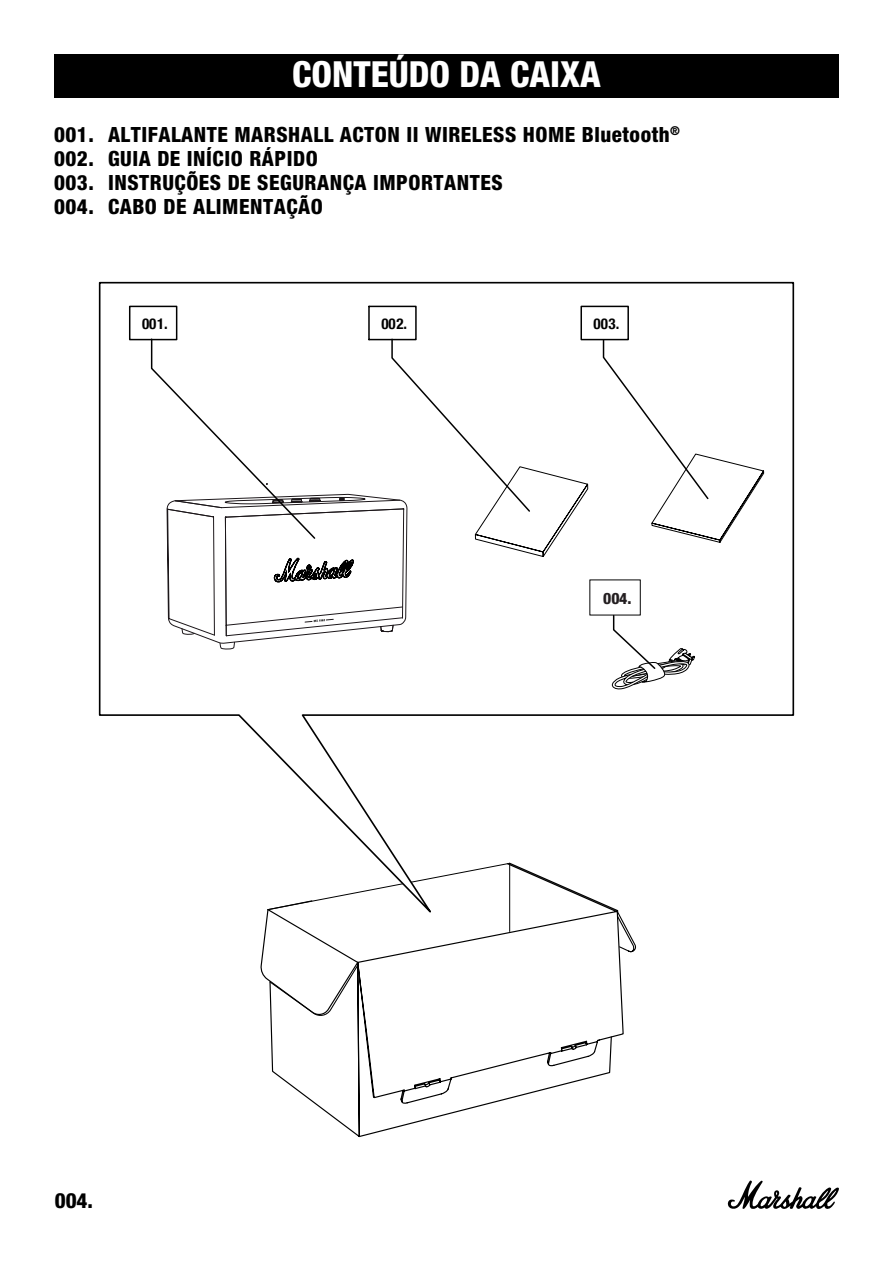
<style>
.page{position:relative;width:893px;height:1263px;background:#fff}
.page>*{position:absolute;margin:0;border:0;box-sizing:border-box;transform-origin:0 0}
.t1{font:800 condensed 36px "Helvetica Neue LT Pro";color:#fff}
.t2{font:800 condensed 21px/24px "Helvetica Neue LT Pro";letter-spacing:.025em;color:#000}
.t3{font:800 condensed 21px "Helvetica Neue LT Std";color:#000}
.t4{font:800 condensed 15.75px "Helvetica Neue LT Std";color:#241f21}
.t5{font:700 condensed 15px "Helvetica Neue";letter-spacing:.02em;color:#000}
.s1{font-family:"Helvetica Neue LT Std"}
</style>
<div class="page">
<svg style="left:727px;top:1180px;width:112px;height:29px"></svg>
<div style="left:54px;top:54px;width:785px;height:44px;background:#000"></div>
<svg style="left:315px;top:1104px;width:174px;height:34px"></svg>
<svg style="left:260px;top:925px;width:364px;height:179px"></svg>
<svg style="left:269px;top:964px;width:90px;height:53px"></svg>
<svg style="left:267px;top:925px;width:369px;height:28px"></svg>
<svg style="left:98px;top:281px;width:697px;height:644px"></svg>
<svg style="left:128px;top:305px;width:22px;height:365px"></svg>
<svg style="left:167px;top:690px;width:238px;height:194px"></svg>
<svg style="left:150px;top:305px;width:615px;height:385px"></svg>
<h1 class="t1" style="left:292px;top:52px;width:310px">CONTEÚDO DA CAIXA</h1>
<p class="t2" style="left:54px;top:122px;width:627px"><span class="s1">001.</span> ALTIFALANTE MARSHALL ACTON II WIRELESS HOME Bluetooth<sup>® </sup><span class="s1">002.</span> GUIA DE INÍCIO RÁPIDO<br><span class="s1">003.</span> INSTRUÇÕES DE SEGURANÇA IMPORTANTES<br><span class="s1">004.</span> CABO DE ALIMENTAÇÃO</p>
<p class="t5" style="left:142px;top:311px;width:27px">001.</p>
<p class="t5" style="left:381px;top:311px;width:27px">002.</p>
<p class="t5" style="left:594px;top:311px;width:27px">003.</p>
<p class="t3" style="left:55px;top:1187px;width:40px">004.</p>
<p class="t4" style="left:603px;top:588px;width:30px">004.</p>
</div>
